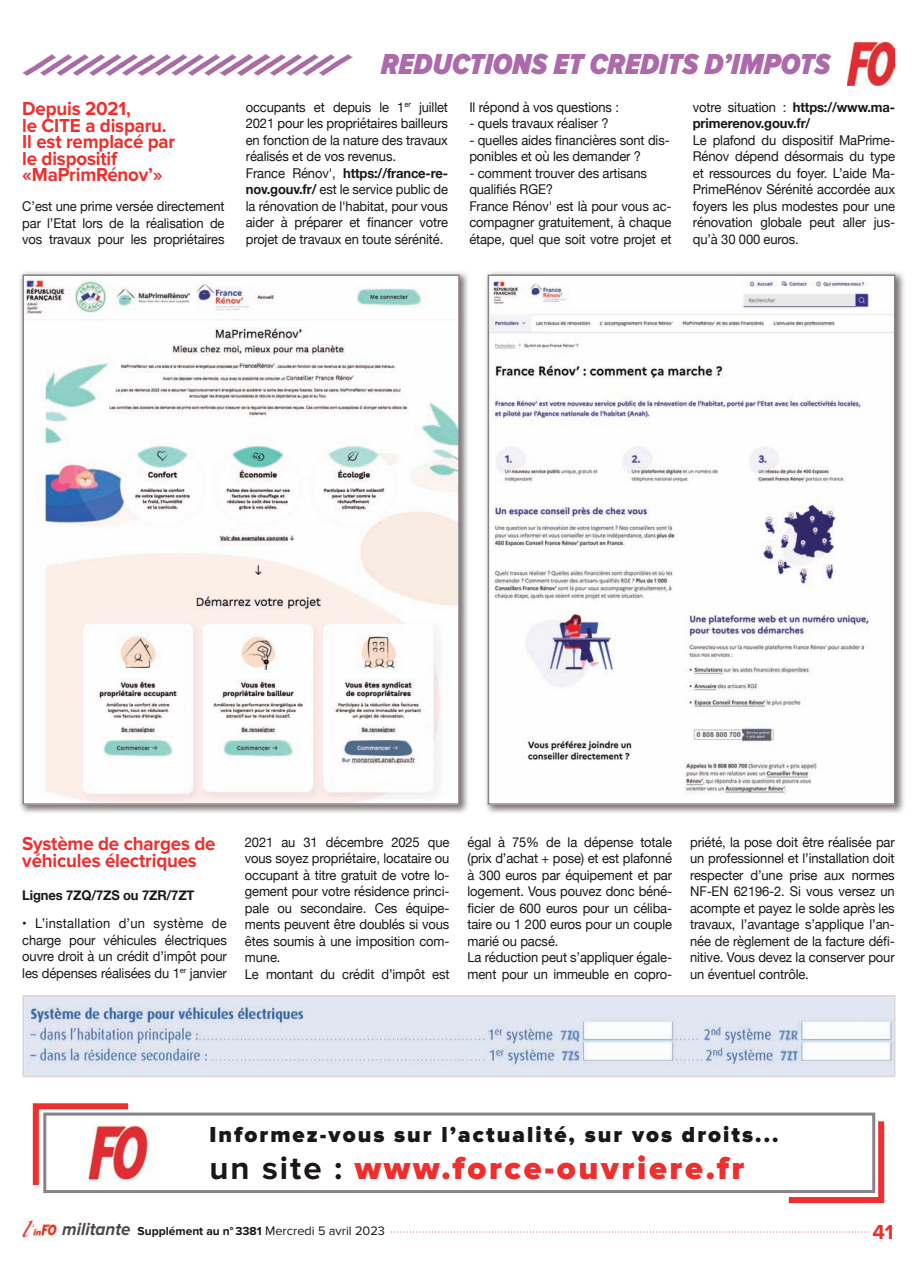
<style>
.page{position:relative;width:917px;height:1266px;background:#fff}
.page>*{position:absolute;margin:0;border:0;box-sizing:border-box;transform-origin:0 0}
.t1{font:900 33px "Proxima Nova";letter-spacing:.08em;color:#ee2f2e}
.t2{font:italic 900 30px "Proxima Nova Cond";color:#ad6aab}
.t3{font:900 22.5px "Proxima Nova";letter-spacing:.09em;color:#1b1617}
.t4{font:700 21px "Proxima Nova";color:#ee2f2e}
.t5{font:700 19.5px/16.5px "Proxima Nova";letter-spacing:-.01em;color:#ee2f2e;scale:.96 1}
.t6{font:13.5px/16.5px "Helvetica Neue";letter-spacing:-.01em;color:#1b1617;scale:.96 1}
.t7{font:700 13.5px/16.5px "Helvetica Neue";letter-spacing:-.01em;color:#1b1617;scale:.96 1}
.t8{font:700 12px "Proxima Nova";color:#1b1617}
.s1{font-weight:700}
.s2{font-weight:400}
.s3{font-weight:700;color:#1b1617}
.s4{font-family:"Stone Informal Std";font-weight:500;color:#fff}
.s5{font-style:italic;font-size:18px;color:#4d4647}
.s6{font-weight:400;font-size:12.75px}
</style>
<div class="page">
<img style="left:847px;top:43px;width:47px;height:43px">
<svg style="left:391px;top:1231px;width:478px;height:2px"></svg>
<img style="left:22px;top:1218px;width:36px;height:21px">
<img style="left:25px;top:998px;width:867px;height:76px">
<div style="left:22px;top:995px;width:873px;height:82px;border:2px solid #dbd4d5"></div>
<img style="left:20px;top:272px;width:448px;height:541px">
<img style="left:25px;top:277px;width:431px;height:524px">
<div style="left:22px;top:274px;width:437px;height:530px;border:2px solid #8b838b"></div>
<img style="left:486px;top:271px;width:418px;height:542px">
<img style="left:490px;top:277px;width:402px;height:524px">
<div style="left:487px;top:274px;width:408px;height:530px;border:2px solid #8b838b"></div>
<img style="left:271px;top:54px;width:82px;height:22px">
<img style="left:155px;top:54px;width:116px;height:22px">
<img style="left:22px;top:54px;width:133px;height:22px">
<svg style="left:32px;top:1103px;width:97px;height:82px"></svg>
<svg style="left:788px;top:1115px;width:97px;height:89px"></svg>
<div style="left:43px;top:1112px;width:831px;height:81px;background:#fff;border:3px solid #8b838b"></div>
<img style="left:84px;top:1126px;width:66px;height:55px">
<h3 class="t5" style="left:22px;top:101px;width:161px">Depuis 2021,<br>le CITE a disparu.<br>Il est remplacé par le dispositif «MaPrimRénov’»</h3>
<p class="t6" style="left:22px;top:198px;width:212px;text-align:justify">C’est une prime versée directement par l’Etat lors de la réalisation de vos travaux pour les propriétaires</p>
<h2 class="t2" style="left:380px;top:50px;width:451px">REDUCTIONS ET CREDITS D’IMPOTS</h2>
<p class="t6" style="left:246px;top:99px;width:212px">occupants et depuis le 1<sup>er</sup> juillet 2021 pour les propriétaires bailleurs en fonction de la nature des travaux réalisés et de vos revenus.<br>France Rénov', <span class="s1">https://france-re&shy;nov.gouv.fr/</span> est le service public de la rénovation de l'habitat, pour vous aider à préparer et financer votre projet de travaux en toute sérénité.</p>
<p class="t6" style="left:469px;top:99px;width:157px">Il répond à vos questions :</p>
<p class="t6" style="left:469px;top:115px;width:146px">- quels travaux réaliser ?</p>
<p class="t6" style="left:469px;top:132px;width:210px">- quelles aides financières sont dis&shy;ponibles et où les demander ?</p>
<p class="t6" style="left:469px;top:165px;width:212px">- comment trouver des artisans qualifiés RGE?<br>France Rénov' est là pour vous ac&shy;compagner gratuitement, à chaque étape, quel que soit votre projet et</p>
<p class="t7" style="left:692px;top:98px;width:212px"><span class="s2">votre situation :</span> https://www.ma&shy;primerenov.gouv.fr/</p>
<p class="t6" style="left:692px;top:132px;width:212px;text-align:justify">Le plafond du dispositif MaPrime-Rénov dépend désormais du type et ressources du foyer. L’aide Ma-PrimeRénov Sérénité accordée aux foyers les plus modestes pour une rénovation globale peut aller jus&shy;qu’à 30 000 euros.</p>
<h3 class="t5" style="left:22px;top:836px;width:203px">Système de charges de véhicules électriques</h3>
<p class="t7" style="left:22px;top:886px;width:181px">Lignes 7ZQ/7ZS ou 7ZR/7ZT</p>
<p class="t6" style="left:22px;top:915px;width:214px;text-align:justify">• L’installation d’un système de charge pour véhicules électriques ouvre droit à un crédit d’impôt pour les dépenses réalisées du 1<sup>er</sup> janvier</p>
<p class="t6" style="left:245px;top:833px;width:214px">2021 au 31 décembre 2025 que vous soyez propriétaire, locataire ou occupant à titre gratuit de votre lo&shy;gement pour votre résidence princi&shy;pale ou secondaire. Ces équipe&shy;ments peuvent être doublés si vous êtes soumis à une imposition com&shy;mune.<br>Le montant du crédit d’impôt est</p>
<p class="t6" style="left:467px;top:833px;width:214px">égal à 75% de la dépense totale (prix d’achat + pose) et est plafonné à 300 euros par équipement et par logement. Vous pouvez donc béné&shy;ficier de 600 euros pour un céliba&shy;taire ou 1 200 euros pour un couple marié ou pacsé.<br>La réduction peut s’appliquer égale&shy;ment pour un immeuble en copro-</p>
<p class="t6" style="left:690px;top:833px;width:214px;text-align:justify">priété, la pose doit être réalisée par un professionnel et l’installation doit respecter d’une prise aux normes NF-EN 62196-2. Si vous versez un acompte et payez le solde après les travaux, l’avantage s’applique l’an&shy;née de règlement de la facture défi&shy;nitive. Vous devez la conserver pour un éventuel contrôle.</p>
<h3 class="t3" style="left:209px;top:1123px;width:570px">Informez-vous sur l’actualité, sur vos droits...</h3>
<h1 class="t1" style="left:209px;top:1153px;width:536px"><span class="s3">un site :</span> www.force-ouvriere.fr</h1>
<p class="t8" style="left:58px;top:1225px;width:331px"><span class="s4">l</span><span class="s5">militante</span> Supplément au n° 3381 <span class="s6">Mercredi 5 avril 2023</span><span class="s4">l</span></p>
<h3 class="t4" style="left:872px;top:1222px;width:23px">41</h3>
</div>
